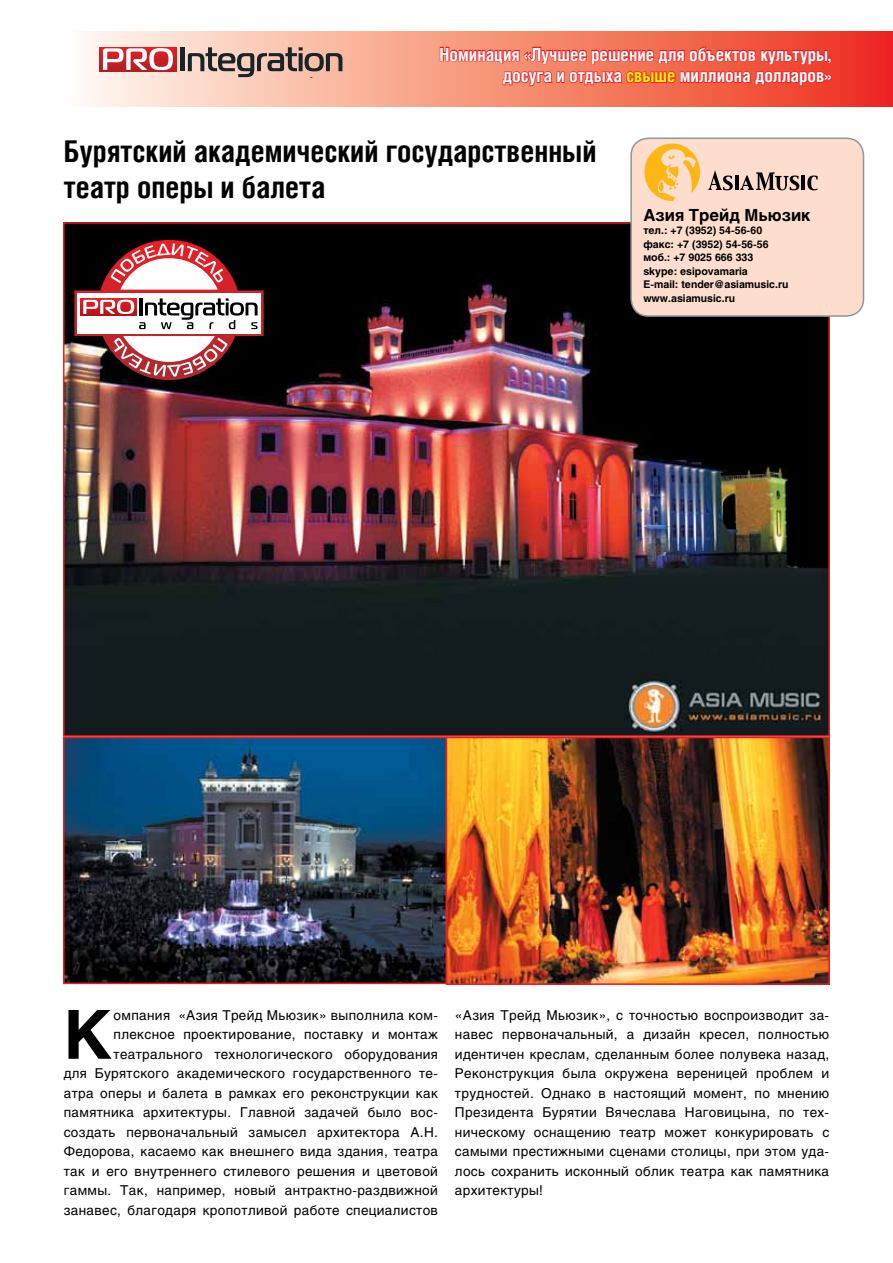
<style>
.page{position:relative;width:893px;height:1263px;background:#fff}
.page>*{position:absolute;margin:0;border:0;box-sizing:border-box;transform-origin:0 0}
.t1{font:700 67.2px "Helios";color:#000}
.t2{font:700 30px/36px "Helios Cond";color:#000}
.t3{font:700 18px/21.6px "Helios Cond";color:#fff;text-align:right}
.t4{font:700 16.65px "Helios";color:#000}
.t5{font:13.5px/19.5px "Helios";letter-spacing:.025em;color:#000;text-align:right}
.t6{font:700 10.5px/13.5px "Helios";color:#000}
.s1{color:#fff200}
</style>
<div class="page">
<svg style="left:84px;top:31px;width:808px;height:75px;background:#f79e8c"></svg>
<div style="left:99px;top:47px;width:77px;height:24px;background:linear-gradient(to bottom,#e81d25,#b21f25)"></div>
<svg style="left:103px;top:48px;width:70px;height:22px"></svg>
<div style="left:180px;top:47px;width:5px;height:24px;background:#17242a"></div>
<svg style="left:188px;top:47px;width:154px;height:31px;background:#b09388"></svg>
<hr style="left:892px;top:31px;width:1px;height:75px;background:#ed1e24">
<img style="left:66px;top:225px;width:761px;height:757px">
<div style="left:631px;top:138px;width:232px;height:178px;background:#fdddce;border-radius:17px"></div>
<div style="left:630px;top:137px;width:234px;height:180px;border:2px solid #939598;border-radius:17px"></div>
<svg style="left:740px;top:172px;width:59px;height:19px"></svg>
<svg style="left:807px;top:175px;width:11px;height:15px"></svg>
<hr style="left:735px;top:176px;width:3px;height:14px;background:#000">
<hr style="left:801px;top:176px;width:4px;height:14px;background:#000">
<svg style="left:644px;top:143px;width:89px;height:58px"></svg>
<div style="left:63px;top:737px;width:384px;height:247px;border:2px solid #ed1d24"></div>
<div style="left:446px;top:737px;width:384px;height:248px;border:2px solid #ed1d24"></div>
<svg style="left:74px;top:240px;width:190px;height:140px"></svg>
<svg style="left:439px;top:40px;width:393px;height:58px;background:#f15c49"></svg>
<h3 class="t3" style="left:440px;top:43px;width:393px">Номинация «Лучшее решение для объектов культуры, досуга и отдыха <span class="s1">свыше</span> миллиона долларов»</h3>
<h2 class="t2" style="left:64px;top:132px;width:534px">Бурятский академический государственный театр оперы и балета</h2>
<p class="t4" style="left:643px;top:205px;width:169px">Азия Трейд Мьюзик</p>
<p class="t6" style="left:643px;top:224px;width:147px">тел.: +7 (3952) 54-56-60 факс: +7 (3952) 54-56-56 моб.: +7 9025 666 333 skype: esipovamaria<br>Е-mail: tender@asiamusic.ru www.asiamusic.ru</p>
<p class="t5" style="left:64px;top:1005px;width:376px">омпания «Азия Трейд Мьюзик» выполнила ком&shy;плексное проектирование, поставку и монтаж театрального технологического оборудования<br>для Бурятского академического государственного те&shy;атра оперы и балета в рамках его реконструкции как памятника архитектуры. Главной задачей было вос&shy;создать первоначальный замысел архитектора А.Н.<br>Федорова, касаемо как внешнего вида здания, театра так и его внутреннего стилевого решения и цветовой гаммы. Так, например, новый антрактно-раздвижной занавес, благодаря кропотливой работе специалистов</p>
<p class="t5" style="left:455px;top:1005px;width:376px;text-align:justify">«Азия Трейд Мьюзик», с точностью воспроизводит за&shy;навес первоначальный, а дизайн кресел, полностью идентичен креслам, сделанным более полувека назад, Реконструкция была окружена вереницей проблем и трудностей. Однако в настоящий момент, по мнению Президента Бурятии Вячеслава Наговицына, по тех&shy;ническому оснащению театр может конкурировать с самыми престижными сценами столицы, при этом уда&shy;лось сохранить исконный облик театра как памятника архитектуры!</p>
<h1 class="t1" style="left:64px;top:996px;width:50px">К</h1>
</div>
